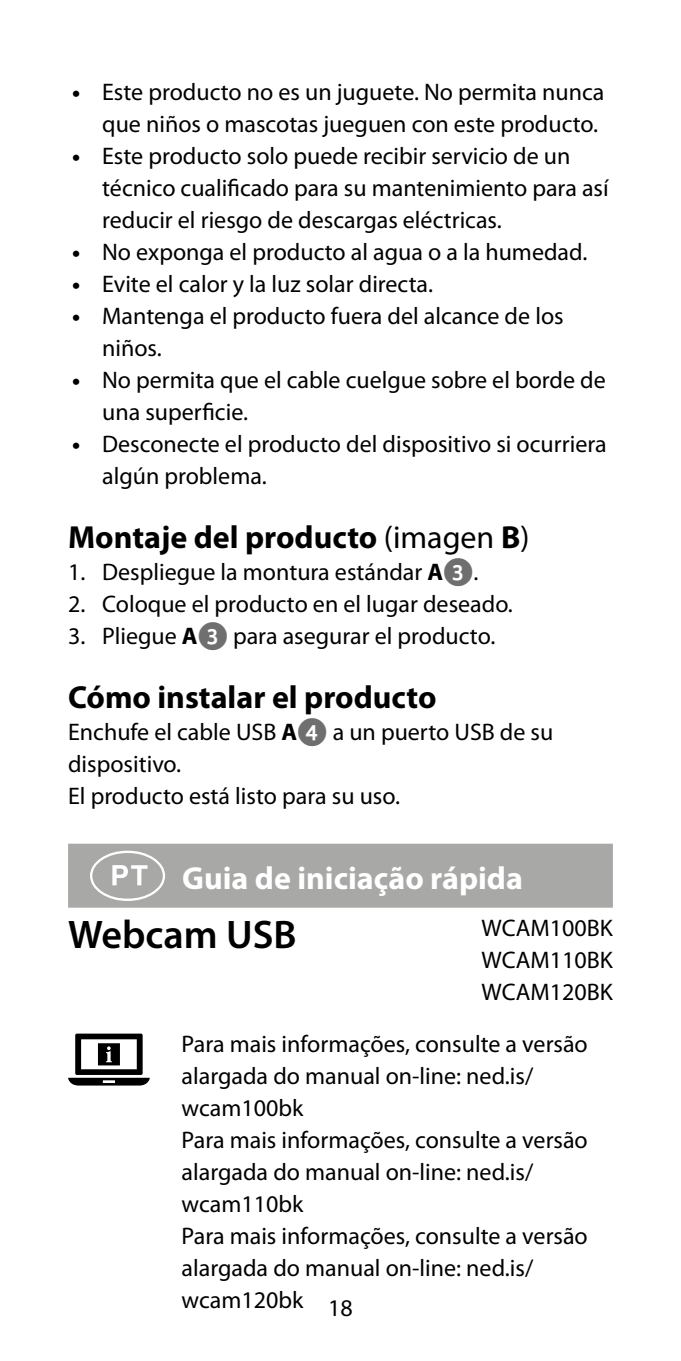
<style>
.page{position:relative;width:681px;height:1361px;background:#fff}
.page>*{position:absolute;margin:0;border:0;box-sizing:border-box;transform-origin:0 0}
.t1{font:72px "manualise countrycodes";color:#fff}
.t2{font:600 40px "Myriad Pro";color:#000}
.t3{font:700 32px "Myriad Pro";color:#000}
.t4{font:700 32px "Myriad Pro";color:#fff}
.t5{font:24px/32px "Myriad Pro";color:#000}
.s1{font-weight:700}
.s2{font-weight:400}
.s3{font-family:"Manualise Call out Closed Glyphs Bold Bold";font-size:28px;color:#706f6f}
</style>
<div class="page">
<div style="left:68px;top:843px;width:544px;height:64px;background:#a8a8a7"></div>
<svg style="left:68px;top:1033px;width:82px;height:52px"></svg>
<p class="t5" style="left:72px;top:76px;width:533px;text-align:right"><span class="s1">•</span> Este producto no es un juguete. No permita nunca que niños o mascotas jueguen con este producto.</p>
<p class="t5" style="left:102px;top:140px;width:508px;text-indent:-30px"><span class="s1">•</span> Este producto solo puede recibir servicio de un técnico cualificado para su mantenimiento para así reducir el riesgo de descargas eléctricas.</p>
<p class="t5" style="left:72px;top:236px;width:516px"><span class="s1">•</span> No exponga el producto al agua o a la humedad.</p>
<p class="t5" style="left:72px;top:268px;width:362px"><span class="s1">•</span> Evite el calor y la luz solar directa.</p>
<p class="t5" style="left:102px;top:300px;width:463px;text-indent:-30px"><span class="s1">•</span> Mantenga el producto fuera del alcance de los niños.</p>
<p class="t5" style="left:102px;top:364px;width:505px;text-indent:-30px"><span class="s1">•</span> No permita que el cable cuelgue sobre el borde de una superficie.</p>
<p class="t5" style="left:102px;top:428px;width:506px;text-indent:-30px"><span class="s1">•</span> Desconecte el producto del dispositivo si ocurriera algún problema.</p>
<h3 class="t3" style="left:68px;top:516px;width:463px">Montaje del producto <span class="s2">(imagen</span> B<span class="s2">)</span></h3>
<p class="t5" style="left:68px;top:556px;width:411px">1. Despliegue la montura estándar <span class="s1">A</span><span class="s3">3</span>.</p>
<p class="t5" style="left:68px;top:588px;width:446px">2. Coloque el producto en el lugar deseado.</p>
<p class="t5" style="left:68px;top:620px;width:428px">3. Pliegue <span class="s1">A</span><span class="s3">3</span> para asegurar el producto.</p>
<h3 class="t3" style="left:68px;top:676px;width:370px">Cómo instalar el producto</h3>
<p class="t5" style="left:68px;top:716px;width:486px">Enchufe el cable USB <span class="s1">A</span><span class="s3">4</span> a un puerto USB de su dispositivo.<br>El producto está listo para su uso.</p>
<h1 class="t1" style="left:79px;top:834px;width:98px">i</h1>
<h3 class="t4" style="left:182px;top:857px;width:342px">Guia de iniciação rápida</h3>
<h2 class="t2" style="left:68px;top:909px;width:230px">Webcam USB</h2>
<p class="t5" style="left:481px;top:911px;width:133px;text-align:justify">WCAM100BK WCAM110BK WCAM120BK</p>
<p class="t5" style="left:181px;top:1027px;width:407px">Para mais informações, consulte a versão alargada do manual on-line: ned.is/ wcam100bk<br>Para mais informações, consulte a versão alargada do manual on-line: ned.is/ wcam110bk<br>Para mais informações, consulte a versão alargada do manual on-line: ned.is/ wcam120bk</p>
<p class="t5" style="left:328px;top:1292px;width:26px">18</p>
</div>
